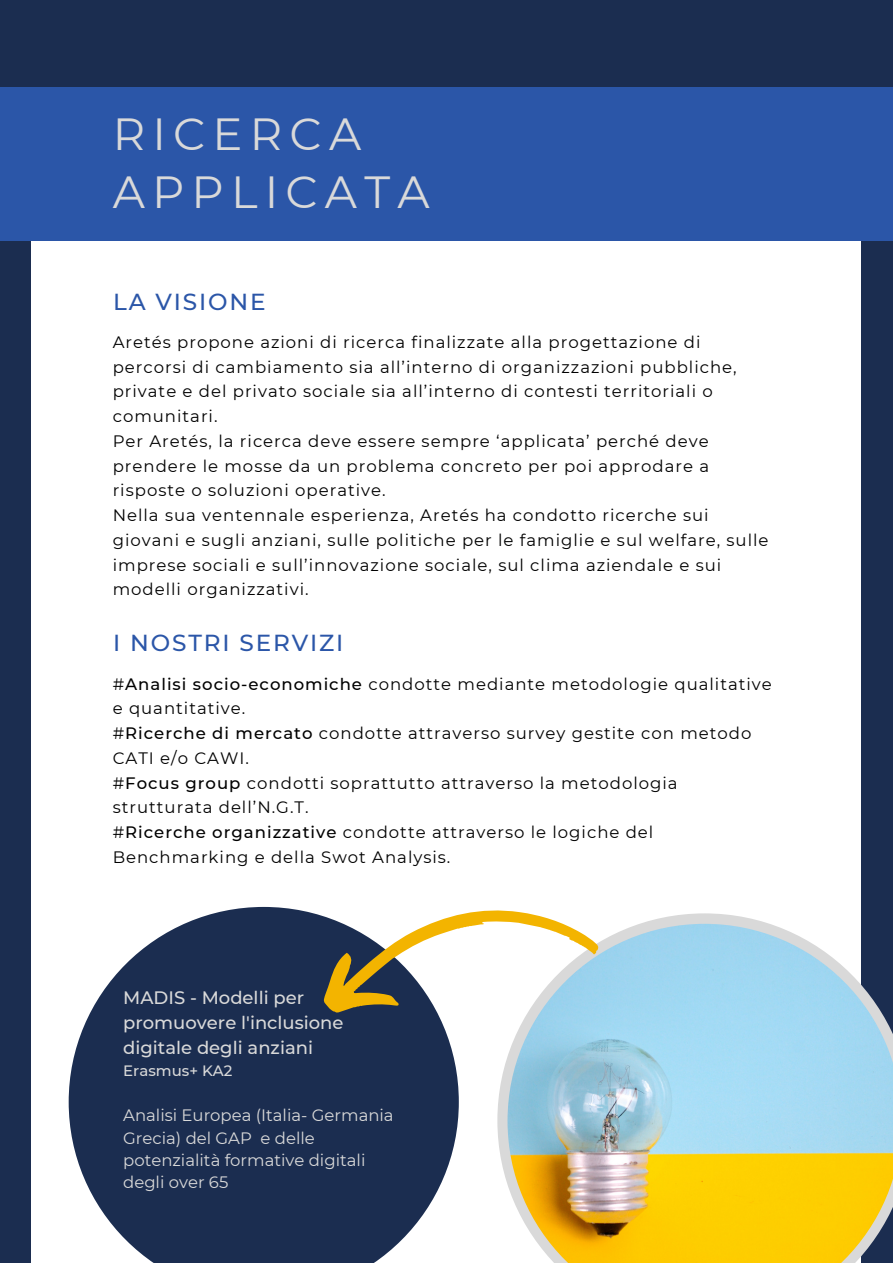
<style>
.page{position:relative;width:893px;height:1264px;background:#fff}
.page>*{position:absolute;margin:0;border:0;box-sizing:border-box;transform-origin:0 0}
.t1{font:44.85px/57.3px "Montserrat";letter-spacing:.16em;color:#d9d9d9}
.t2{font:500 23.1px "Montserrat";letter-spacing:.08em;color:#2b56a8}
.t3{font:500 18px/24.8px "Montserrat";color:#d9d9d9}
.t4{font:16.5px/24.8px "Montserrat";letter-spacing:.06em;color:#000}
.t5{font:16.5px/22.5px "Montserrat";color:#d9d9d9}
.t6{font:500 15px "Montserrat";color:#d9d9d9}
.s1{font-weight:500}
</style>
<div class="page">
<div style="left:0;top:0;width:892px;height:1262px;background:#1b2d50"></div>
<div style="left:32px;top:200px;width:828px;height:1062px;background:#fff"></div>
<div style="left:0;top:87px;width:892px;height:153px;background:#2b56a8"></div>
<svg style="left:69px;top:906px;width:390px;height:356px;background:#3b4a68"></svg>
<svg style="left:497px;top:913px;width:364px;height:269px"></svg>
<img style="left:507px;top:923px;width:385px;height:339px">
<svg style="left:308px;top:906px;width:292px;height:124px"></svg>
<p class="t1" style="left:113px;top:105px;width:318px">RICERCA<br>APPLICATA</p>
<p class="t2" style="left:113px;top:287px;width:154px">LA VISIONE</p>
<p class="t4" style="left:113px;top:329px;width:625px">Aretés propone azioni di ricerca finalizzate alla progettazione di percorsi di cambiamento sia all’interno di organizzazioni pubbliche, private e del privato sociale sia all’interno di contesti territoriali o comunitari.</p>
<p class="t4" style="left:113px;top:428px;width:598px;text-align:justify">Per Aretés, la ricerca deve essere sempre ‘applicata’ perché deve prendere le mosse da un problema concreto per poi approdare a risposte o soluzioni operative.</p>
<p class="t4" style="left:113px;top:502px;width:657px">Nella sua ventennale esperienza, Aretés ha condotto ricerche sui giovani e sugli anziani, sulle politiche per le famiglie e sul welfare, sulle imprese sociali e sull’innovazione sociale, sul clima aziendale e sui modelli organizzativi.</p>
<p class="t2" style="left:113px;top:629px;width:232px">I NOSTRI SERVIZI</p>
<p class="t4" style="left:113px;top:671px;width:660px">#<span class="s1">Analisi socio-economiche</span> condotte mediante metodologie qualitative e quantitative.</p>
<p class="t4" style="left:113px;top:720px;width:640px">#<span class="s1">Ricerche di mercato</span> condotte attraverso survey gestite con metodo<br>CATI e/o CAWI.</p>
<p class="t4" style="left:113px;top:770px;width:566px">#<span class="s1">Focus group</span> condotti soprattutto attraverso la metodologia strutturata dell’N.G.T.</p>
<p class="t4" style="left:113px;top:819px;width:542px">#<span class="s1">Ricerche organizzative</span> condotte attraverso le logiche del<br>Benchmarking e della Swot Analysis.</p>
<p class="t3" style="left:123px;top:985px;width:222px">MADIS - Modelli per promuovere l'inclusione digitale degli anziani</p>
<p class="t6" style="left:123px;top:1061px;width:111px">Erasmus+ KA2</p>
<p class="t5" style="left:123px;top:1103px;width:272px">Analisi Europea (Italia- Germania<br>Grecia) del GAP e delle potenzialità formative digitali degli over 65</p>
</div>
